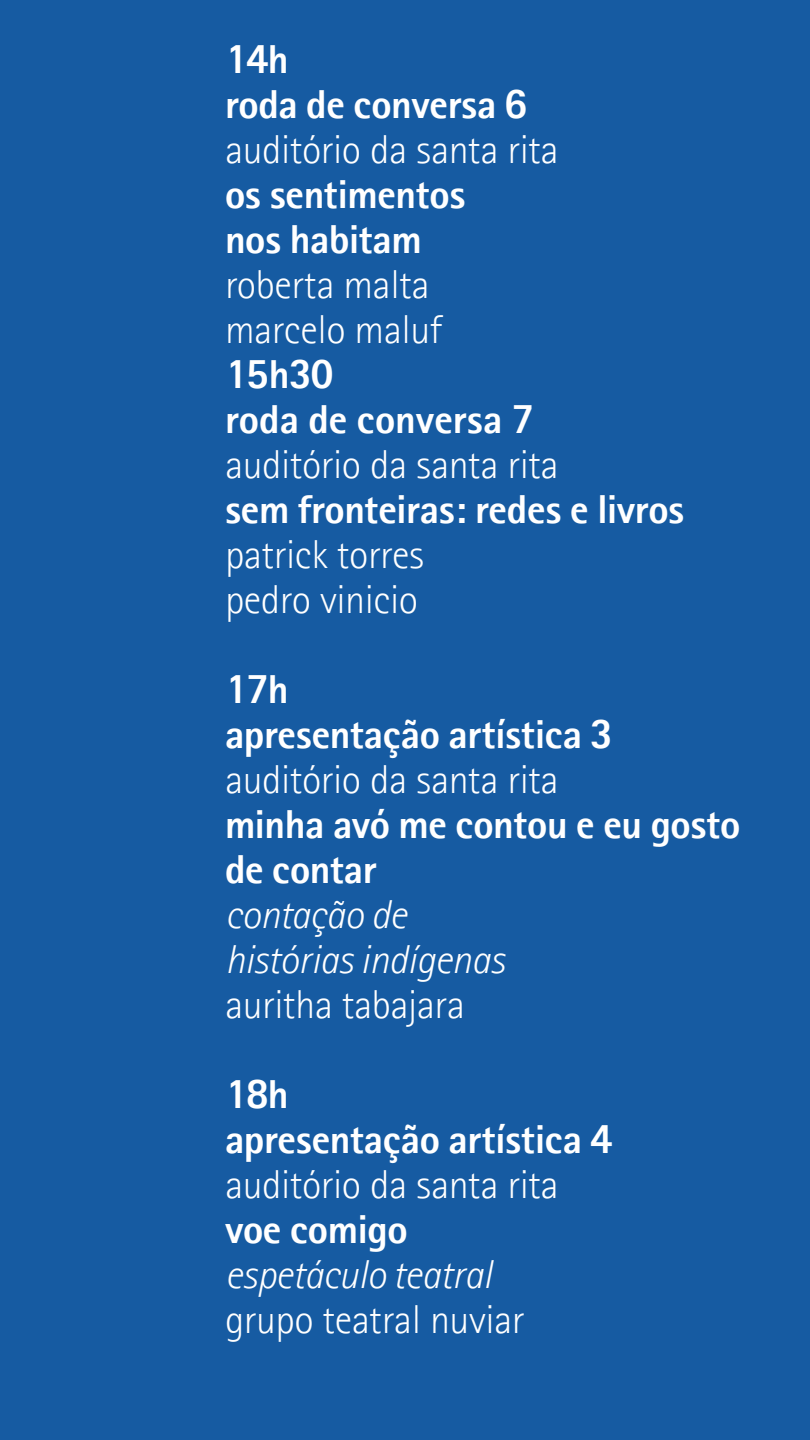
<style>
.page{position:relative;width:810px;height:1440px;background:#165ba2}
.page>*{position:absolute;margin:0;border:0;box-sizing:border-box;transform-origin:0 0}
.t1{font:700 40.5px/45px "Rotis II Sans Pro";letter-spacing:-.01em;color:#fff}
.t2{font:300 40.5px/45px "Rotis II Sans Pro";letter-spacing:-.01em;color:#fff}
.t3{font:italic 300 40.5px/45px "Rotis II Sans Pro";letter-spacing:-.01em;color:#fff}
</style>
<div class="page">
<p class="t1" style="left:225px;top:37px;width:303px">14h<br>roda de conversa 6</p>
<p class="t2" style="left:225px;top:128px;width:335px">auditório da santa rita</p>
<p class="t1" style="left:225px;top:172px;width:242px">os sentimentos nos habitam</p>
<p class="t2" style="left:225px;top:263px;width:219px">roberta malta marcelo maluf</p>
<p class="t1" style="left:225px;top:352px;width:310px">15h30<br>roda de conversa 7</p>
<p class="t2" style="left:225px;top:443px;width:335px">auditório da santa rita</p>
<p class="t1" style="left:225px;top:487px;width:461px">sem fronteiras: redes e livros</p>
<p class="t2" style="left:225px;top:533px;width:201px">patrick torres pedro vinicio</p>
<p class="t1" style="left:225px;top:667px;width:389px">17h<br>apresentação artística 3</p>
<p class="t2" style="left:225px;top:758px;width:335px">auditório da santa rita</p>
<p class="t1" style="left:225px;top:802px;width:517px">minha avó me contou e eu gosto de contar</p>
<p class="t3" style="left:225px;top:893px;width:281px">contação de histórias indígenas</p>
<p class="t2" style="left:225px;top:982px;width:241px">auritha tabajara</p>
<p class="t1" style="left:225px;top:1072px;width:389px">18h<br>apresentação artística 4</p>
<p class="t2" style="left:225px;top:1162px;width:335px">auditório da santa rita</p>
<p class="t1" style="left:225px;top:1207px;width:184px">voe comigo</p>
<p class="t3" style="left:225px;top:1252px;width:269px">espetáculo teatral</p>
<p class="t2" style="left:225px;top:1297px;width:301px">grupo teatral nuviar</p>
</div>
